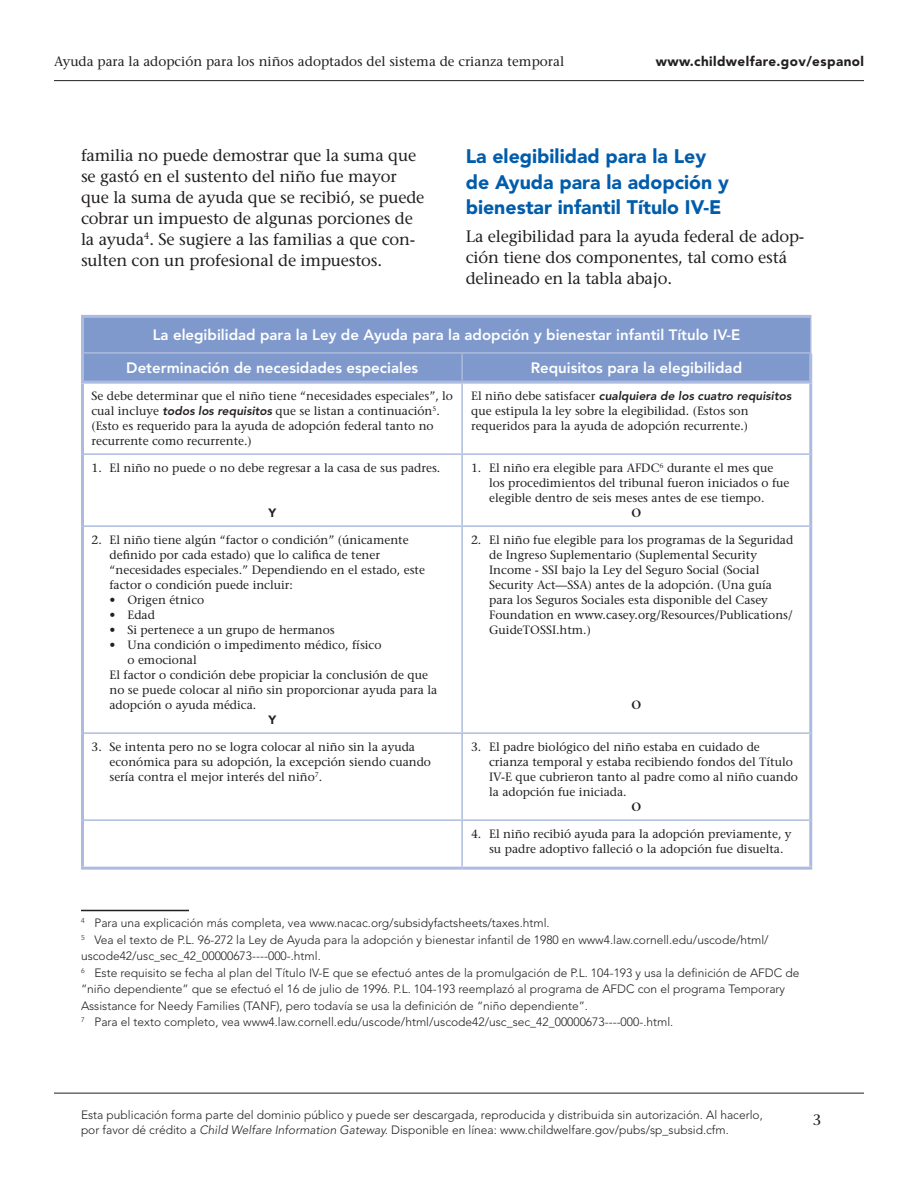
<style>
.page{position:relative;width:918px;height:1188px;background:#fff}
.page>*{position:absolute;margin:0;border:0;box-sizing:border-box;transform-origin:0 0}
.t1{font:900 19.5px/25.5px "Avenir";color:#015dab}
.t2{font:16.5px/21px "Stone Serif";letter-spacing:-.01em;color:#231f20}
.t3{font:800 15px/32.8px "Avenir";color:#fff}
.t4{font:13.5px "Stone Serif";color:#231f20}
.t5{font:900 13.5px "Avenir";letter-spacing:.03em;color:#231f20}
.t6{font:12px/15px "Stone Serif";color:#231f20}
.t7{font:300 12px/15px "Avenir";color:#231f20}
.t8{font:600 12px "Stone Serif";color:#231f20}
.t9{font:900 12px "Avenir";color:#231f20}
.s1{font-family:"Avenir";font-weight:800;font-style:italic}
.s2{font-style:italic}
</style>
<div class="page">
<hr style="left:54px;top:1093px;width:810px;height:1px;background:#231f20">
<hr style="left:54px;top:80px;width:810px;height:1px;background:#231f20">
<div style="left:82px;top:316px;width:729px;height:37px;background:#7f99cd"></div>
<div style="left:84px;top:354px;width:725px;height:27px;background:#7f99cd"></div>
<hr style="left:81px;top:315px;width:381px;height:3px;background:#adbcde">
<hr style="left:81px;top:318px;width:3px;height:35px;background:#adbcde">
<hr style="left:462px;top:315px;width:350px;height:3px;background:#adbcde">
<hr style="left:81px;top:353px;width:3px;height:28px;background:#adbcde">
<hr style="left:809px;top:354px;width:3px;height:27px;background:#adbcde">
<hr style="left:81px;top:381px;width:381px;height:3px;background:#adbcde">
<hr style="left:81px;top:384px;width:3px;height:70px;background:#adbcde">
<hr style="left:462px;top:381px;width:350px;height:3px;background:#adbcde">
<hr style="left:809px;top:384px;width:3px;height:70px;background:#adbcde">
<hr style="left:81px;top:454px;width:3px;height:72px;background:#adbcde">
<hr style="left:809px;top:454px;width:3px;height:72px;background:#adbcde">
<hr style="left:81px;top:526px;width:3px;height:207px;background:#adbcde">
<hr style="left:809px;top:526px;width:3px;height:207px;background:#adbcde">
<hr style="left:81px;top:733px;width:3px;height:87px;background:#adbcde">
<hr style="left:809px;top:733px;width:3px;height:87px;background:#adbcde">
<hr style="left:81px;top:820px;width:3px;height:47px;background:#adbcde">
<hr style="left:809px;top:820px;width:3px;height:47px;background:#adbcde">
<hr style="left:81px;top:867px;width:381px;height:3px;background:#adbcde">
<hr style="left:462px;top:867px;width:350px;height:3px;background:#adbcde">
<hr style="left:810px;top:318px;width:2px;height:34px;background:#adbcde">
<hr style="left:84px;top:352px;width:378px;height:2px;background:#adbcde">
<hr style="left:462px;top:352px;width:350px;height:2px;background:#adbcde">
<hr style="left:461px;top:354px;width:2px;height:27px;background:#adbcde">
<hr style="left:461px;top:384px;width:2px;height:69px;background:#adbcde">
<hr style="left:84px;top:453px;width:378px;height:2px;background:#adbcde">
<hr style="left:462px;top:453px;width:347px;height:2px;background:#adbcde">
<hr style="left:461px;top:455px;width:2px;height:70px;background:#adbcde">
<hr style="left:84px;top:525px;width:378px;height:2px;background:#adbcde">
<hr style="left:462px;top:525px;width:347px;height:2px;background:#adbcde">
<hr style="left:461px;top:527px;width:2px;height:205px;background:#adbcde">
<hr style="left:84px;top:732px;width:378px;height:2px;background:#adbcde">
<hr style="left:462px;top:732px;width:347px;height:2px;background:#adbcde">
<hr style="left:461px;top:734px;width:2px;height:85px;background:#adbcde">
<hr style="left:84px;top:819px;width:378px;height:2px;background:#adbcde">
<hr style="left:462px;top:819px;width:347px;height:2px;background:#adbcde">
<hr style="left:461px;top:821px;width:2px;height:46px;background:#adbcde">
<hr style="left:81px;top:910px;width:108px;height:1px;background:#231f20">
<p class="t4" style="left:54px;top:53px;width:512px">Ayuda para la adopción para los niños adoptados del sistema de crianza temporal</p>
<p class="t5" style="left:656px;top:53px;width:210px">www.childwelfare.gov/espanol</p>
<p class="t2" style="left:81px;top:145px;width:345px">familia no puede demostrar que la suma que se gastó en el sustento del niño fue mayor que la suma de ayuda que se recibió, se puede cobrar un impuesto de algunas porciones de la ayuda<sup>4</sup>. Se sugiere a las familias a que con&shy;sulten con un profesional de impuestos.</p>
<p class="t1" style="left:466px;top:144px;width:265px">La elegibilidad para la Ley de Ayuda para la adopción y bienestar infantil Título IV-E</p>
<p class="t2" style="left:466px;top:226px;width:340px">La elegibilidad para la ayuda federal de adop&shy;ción tiene dos componentes, tal como está delineado en la tabla abajo.</p>
<p class="t3" style="left:126px;top:319px;width:616px;text-indent:26px">La elegibilidad para la Ley de Ayuda para la adopción y bienestar infantil Título IV-E<br>Determinación de necesidades especiales</p>
<p class="t3" style="left:531px;top:352px;width:213px">Requisitos para la elegibilidad</p>
<p class="t6" style="left:92px;top:389px;width:363px">Se debe determinar que el niño tiene “necesidades especiales”, lo cual incluye <span class="s1">todos los requisitos</span> que se listan a continuación<sup>5</sup>. (Esto es requerido para la ayuda de adopción federal tanto no recurrente como recurrente.)</p>
<p class="t6" style="left:471px;top:389px;width:322px">El niño debe satisfacer <span class="s1">cualquiera de los cuatro requisitos </span>que estipula la ley sobre la elegibilidad. (Estos son requeridos para la ayuda de adopción recurrente.)</p>
<p class="t6" style="left:91px;top:461px;width:350px">1. El niño no puede o no debe regresar a la casa de sus padres.</p>
<p class="t9" style="left:268px;top:506px;width:9px">Y</p>
<p class="t6" style="left:471px;top:461px;width:304px">1. El niño era elegible para AFDC<sup>6</sup> durante el mes que</p>
<p class="t6" style="left:489px;top:476px;width:302px">los procedimientos del tribunal fueron iniciados o fue</p>
<p class="t6" style="left:489px;top:491px;width:277px">elegible dentro de seis meses antes de ese tiempo.</p>
<p class="t8" style="left:632px;top:506px;width:11px">O</p>
<p class="t6" style="left:92px;top:533px;width:319px">2. El niño tiene algún “factor o condición” (únicamente</p>
<p class="t6" style="left:110px;top:548px;width:272px">definido por cada estado) que lo califica de tener</p>
<p class="t6" style="left:110px;top:563px;width:317px">“necesidades especiales.” Dependiendo en el estado, este</p>
<p class="t6" style="left:110px;top:578px;width:185px">factor o condición puede incluir:</p>
<p class="t6" style="left:128px;top:593px;width:78px">Origen étnico</p>
<p class="t6" style="left:128px;top:608px;width:29px">Edad</p>
<p class="t6" style="left:128px;top:623px;width:209px">Si pertenece a un grupo de hermanos</p>
<p class="t6" style="left:128px;top:638px;width:256px">Una condición o impedimento médico, físico</p>
<p class="t6" style="left:128px;top:653px;width:71px">o emocional</p>
<p class="t6" style="left:110px;top:668px;width:320px">El factor o condición debe propiciar la conclusión de que</p>
<p class="t6" style="left:110px;top:683px;width:329px">no se puede colocar al niño sin proporcionar ayuda para la</p>
<p class="t6" style="left:110px;top:698px;width:148px">adopción o ayuda médica.</p>
<p class="t9" style="left:268px;top:713px;width:9px">Y</p>
<p class="t6" style="left:110px;top:593px;width:7px;text-align:justify">• • • •</p>
<p class="t6" style="left:489px;top:533px;width:306px;text-indent:-18px">2. El niño fue elegible para los programas de la Seguridad de Ingreso Suplementario (Suplemental Security Income - SSI bajo la Ley del Seguro Social (Social Security Act-—SSA) antes de la adopción. (Una guía para los Seguros Sociales esta disponible del Casey Foundation en www.casey.org/Resources/Publications/ GuideTOSSI.htm.)</p>
<p class="t8" style="left:632px;top:698px;width:11px">O</p>
<p class="t6" style="left:110px;top:740px;width:323px;text-indent:-18px">3. Se intenta pero no se logra colocar al niño sin la ayuda económica para su adopción, la excepción siendo cuando sería contra el mejor interés del niño<sup>7</sup>.</p>
<p class="t6" style="left:471px;top:740px;width:290px">3. El padre biológico del niño estaba en cuidado de</p>
<p class="t6" style="left:489px;top:755px;width:305px">crianza temporal y estaba recibiendo fondos del Título</p>
<p class="t6" style="left:489px;top:770px;width:310px">IV-E que cubrieron tanto al padre como al niño cuando</p>
<p class="t6" style="left:489px;top:785px;width:139px">la adopción fue iniciada.</p>
<p class="t8" style="left:632px;top:800px;width:11px">O</p>
<p class="t6" style="left:489px;top:827px;width:304px;text-indent:-18px">4. El niño recibió ayuda para la adopción previamente, y su padre adoptivo falleció o la adopción fue disuelta.</p>
<p class="t7" style="left:94px;top:915px;width:457px">Para una explicación más completa, vea www.nacac.org/subsidyfactsheets/taxes.html.</p>
<p class="t7" style="left:94px;top:932px;width:676px">Vea el texto de P.L. 96-272 la Ley de Ayuda para la adopción y bienestar infantil de 1 980 en www4.law.cornell.edu/uscode/html/</p>
<p class="t7" style="left:81px;top:948px;width:241px">uscode42/usc_sec_42_00000673----000-.html.</p>
<p class="t7" style="left:94px;top:965px;width:706px">Este requisito se fecha al plan del Título IV-E que se efectuó antes de la promulgación de P.L. 1 04-1 93 y usa la definición de AFDC de</p>
<p class="t7" style="left:81px;top:981px;width:706px">“niño dependiente” que se efectuó el 1 6 de julio de 1 996. P.L. 1 04-1 93 reemplazó al programa de AFDC con el programa Temporary</p>
<p class="t7" style="left:81px;top:998px;width:509px">Assistance for Needy Families (TANF), pero todavía se usa la definición de “niño dependiente”.</p>
<p class="t7" style="left:94px;top:1014px;width:580px">Para el texto completo, vea www4.law.cornell.edu/uscode/html/uscode42/usc_sec_42_00000673----000-.html.</p>
<p class="t7" style="left:81px;top:1107px;width:683px">Esta publicación forma parte del dominio público y puede ser descargada, reproducida y distribuida sin autorización. Al hacerlo, por favor dé crédito a <span class="s2">Child Welfare Information Gateway.</span> Disponible en línea: www.childwelfare.gov/pubs/sp_subsid.cfm.</p>
</div>
